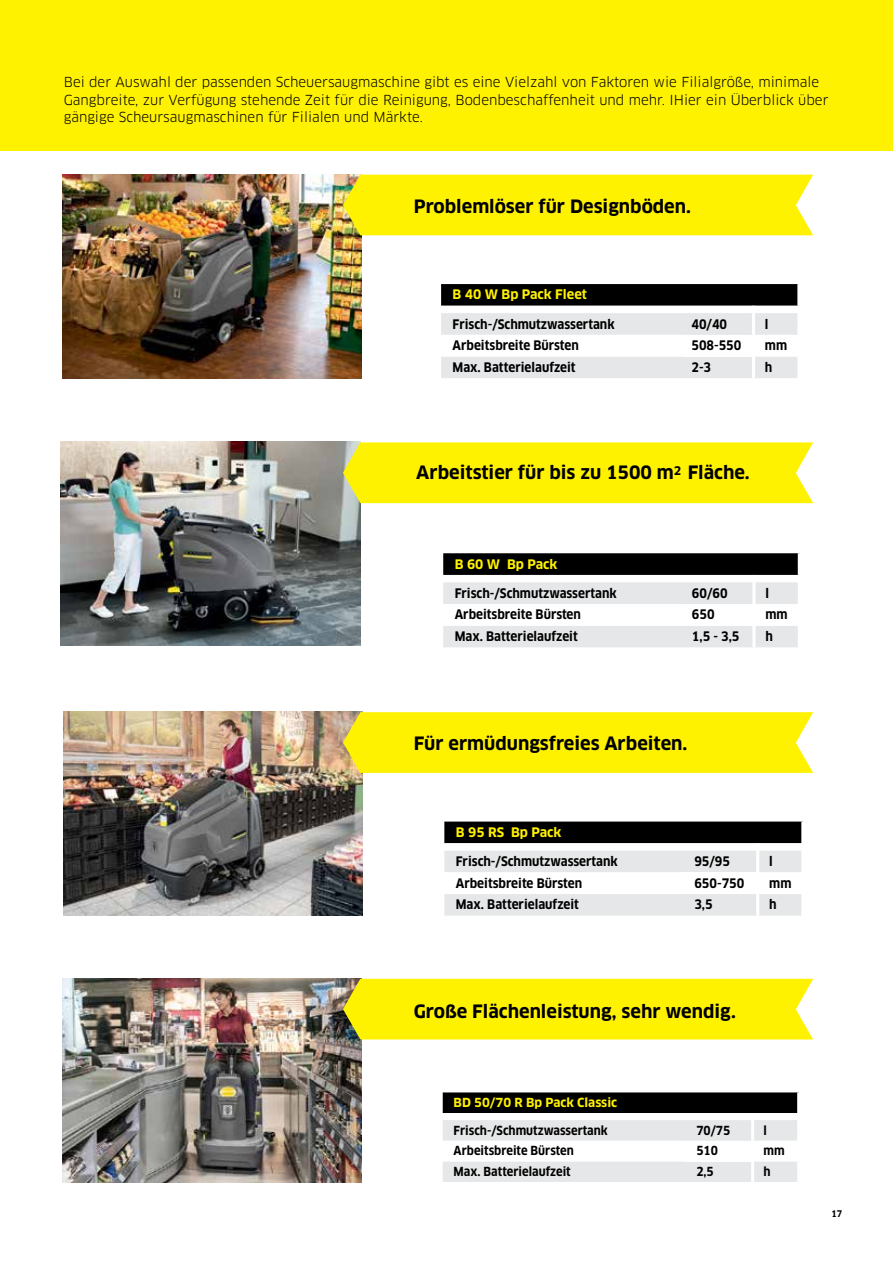
<style>
.page{position:relative;width:893px;height:1263px;background:#fff}
.page>*{position:absolute;margin:0;border:0;box-sizing:border-box;transform-origin:0 0}
.t1{font:700 18px "Clan Pro";color:#000}
.t2{font:13.5px/17.5px "Clan Pro";color:#000}
.t3{font:700 12.9px "Clan Pro Narr";color:#000}
.t4{font:700 12.9px "Clan Pro";color:#fff200}
.t5{font:700 12.15px "Clan Pro Narr";color:#000}
.t6{font:700 12.15px "Clan Pro";color:#fff200}
.t7{font:700 9px "Clan Pro Narr";color:#000}
</style>
<div class="page">
<div style="left:0;top:0;width:893px;height:151px;background:#fff200"></div>
<img style="left:62px;top:978px;width:300px;height:204px">
<svg style="left:443px;top:1092px;width:356px;height:90px"></svg>
<hr style="left:751px;top:1120px;width:3px;height:21px;background:#fff">
<hr style="left:797px;top:1120px;width:3px;height:21px;background:#fff">
<hr style="left:751px;top:1141px;width:3px;height:20px;background:#fff">
<hr style="left:797px;top:1141px;width:3px;height:20px;background:#fff">
<hr style="left:751px;top:1161px;width:3px;height:21px;background:#fff">
<hr style="left:797px;top:1161px;width:3px;height:21px;background:#fff">
<img style="left:61px;top:441px;width:299px;height:204px">
<svg style="left:443px;top:553px;width:357px;height:94px"></svg>
<hr style="left:752px;top:582px;width:4px;height:22px;background:#fff">
<hr style="left:798px;top:582px;width:3px;height:22px;background:#fff">
<hr style="left:752px;top:604px;width:4px;height:22px;background:#fff">
<hr style="left:798px;top:604px;width:3px;height:22px;background:#fff">
<hr style="left:752px;top:626px;width:4px;height:21px;background:#fff">
<hr style="left:798px;top:626px;width:3px;height:21px;background:#fff">
<img style="left:62px;top:175px;width:300px;height:203px">
<img style="left:63px;top:711px;width:300px;height:204px">
<svg style="left:441px;top:284px;width:358px;height:94px"></svg>
<hr style="left:752px;top:313px;width:3px;height:22px;background:#fff">
<hr style="left:797px;top:313px;width:4px;height:22px;background:#fff">
<hr style="left:752px;top:335px;width:3px;height:21px;background:#fff">
<hr style="left:797px;top:335px;width:4px;height:21px;background:#fff">
<hr style="left:752px;top:356px;width:3px;height:22px;background:#fff">
<hr style="left:797px;top:356px;width:4px;height:22px;background:#fff">
<svg style="left:444px;top:821px;width:359px;height:95px"></svg>
<hr style="left:756px;top:851px;width:3px;height:21px;background:#fff">
<hr style="left:801px;top:851px;width:3px;height:21px;background:#fff">
<hr style="left:756px;top:872px;width:3px;height:22px;background:#fff">
<hr style="left:801px;top:872px;width:3px;height:22px;background:#fff">
<hr style="left:756px;top:894px;width:3px;height:22px;background:#fff">
<hr style="left:801px;top:894px;width:3px;height:22px;background:#fff">
<div style="left:343px;top:175px;width:470px;height:60px;background:#fff200"></div>
<div style="left:343px;top:442px;width:470px;height:61px;background:#fff200"></div>
<div style="left:343px;top:712px;width:470px;height:61px;background:#fff200"></div>
<div style="left:343px;top:979px;width:470px;height:60px;background:#fff200"></div>
<p class="t2" style="left:64px;top:73px;width:766px">Bei der Auswahl der passenden Scheuersaugmaschine gibt es eine Vielzahl von Faktoren wie Filialgröße, minimale<br>Gangbreite, zur Verfügung stehende Zeit für die Reinigung, Bodenbeschaffenheit und mehr. IHier ein Überblick über gängige Scheursaugmaschinen für Filialen und Märkte.</p>
<h1 class="t1" style="left:414px;top:196px;width:279px">Problemlöser für Designböden.</h1>
<p class="t4" style="left:453px;top:287px;width:136px">B 40 W Bp Pack Fleet</p>
<p class="t3" style="left:453px;top:316px;width:164px">Frisch-/Schmutzwassertank</p>
<p class="t3" style="left:691px;top:316px;width:37px">40/40</p>
<p class="t3" style="left:765px;top:316px;width:5px">l</p>
<p class="t3" style="left:453px;top:338px;width:128px">Arbeitsbreite Bürsten</p>
<p class="t3" style="left:691px;top:338px;width:52px">508-550</p>
<p class="t3" style="left:765px;top:338px;width:24px">mm</p>
<p class="t3" style="left:453px;top:360px;width:125px">Max. Batterielaufzeit</p>
<p class="t3" style="left:691px;top:360px;width:21px">2-3</p>
<p class="t3" style="left:765px;top:360px;width:9px">h</p>
<h1 class="t1" style="left:416px;top:462px;width:335px">Arbeitstier für bis zu 1500 m<sup>2</sup> Fläche.</h1>
<p class="t4" style="left:455px;top:556px;width:104px">B 60 W Bp Pack</p>
<p class="t3" style="left:455px;top:585px;width:164px">Frisch-/Schmutzwassertank</p>
<p class="t3" style="left:692px;top:585px;width:37px">60/60</p>
<p class="t3" style="left:765px;top:585px;width:5px">l</p>
<p class="t3" style="left:455px;top:607px;width:128px">Arbeitsbreite Bürsten</p>
<p class="t3" style="left:692px;top:607px;width:24px">650</p>
<p class="t3" style="left:765px;top:607px;width:24px">mm</p>
<p class="t3" style="left:455px;top:629px;width:125px">Max. Batterielaufzeit</p>
<p class="t3" style="left:692px;top:629px;width:49px">1,5 - 3,5</p>
<p class="t3" style="left:765px;top:629px;width:9px">h</p>
<h1 class="t1" style="left:414px;top:732px;width:275px">Für ermüdungsfreies Arbeiten.</h1>
<p class="t4" style="left:456px;top:825px;width:107px">B 95 RS Bp Pack</p>
<p class="t3" style="left:456px;top:854px;width:164px">Frisch-/Schmutzwassertank</p>
<p class="t3" style="left:694px;top:854px;width:37px">95/95</p>
<p class="t3" style="left:769px;top:854px;width:5px">l</p>
<p class="t3" style="left:456px;top:875px;width:128px">Arbeitsbreite Bürsten</p>
<p class="t3" style="left:694px;top:875px;width:52px">650-750</p>
<p class="t3" style="left:769px;top:875px;width:24px">mm</p>
<p class="t3" style="left:456px;top:897px;width:125px">Max. Batterielaufzeit</p>
<p class="t3" style="left:694px;top:897px;width:20px">3,5</p>
<p class="t3" style="left:769px;top:897px;width:9px">h</p>
<h1 class="t1" style="left:414px;top:1001px;width:324px">Große Flächenleistung, sehr wendig.</h1>
<p class="t6" style="left:454px;top:1095px;width:165px">BD 50/70 R Bp Pack Classic</p>
<p class="t5" style="left:454px;top:1123px;width:156px">Frisch-/Schmutzwassertank</p>
<p class="t5" style="left:696px;top:1123px;width:35px">70/75</p>
<p class="t5" style="left:764px;top:1123px;width:5px">l</p>
<p class="t5" style="left:454px;top:1144px;width:122px">Arbeitsbreite Bürsten</p>
<p class="t5" style="left:696px;top:1144px;width:23px">510</p>
<p class="t5" style="left:764px;top:1144px;width:23px">mm</p>
<p class="t5" style="left:454px;top:1164px;width:119px">Max. Batterielaufzeit</p>
<p class="t5" style="left:696px;top:1164px;width:19px">2,5</p>
<p class="t5" style="left:764px;top:1164px;width:9px">h</p>
<p class="t7" style="left:831px;top:1209px;width:12px">17</p>
</div>
